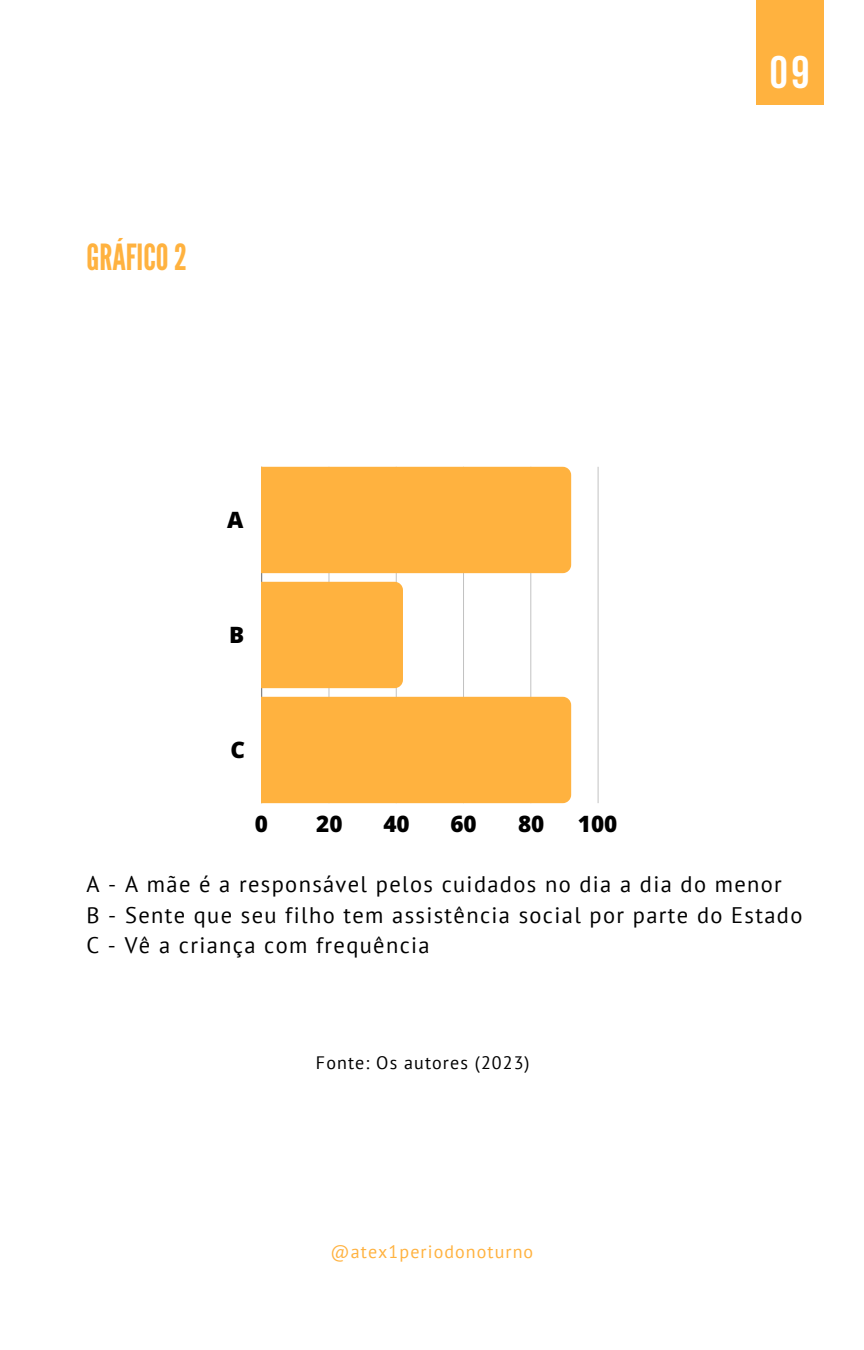
<style>
.page{position:relative;width:864px;height:1350px;background:#fff}
.page>*{position:absolute;margin:0;border:0;box-sizing:border-box;transform-origin:0 0}
.t1{font:700 45.45px "Bebas Neue";color:#fff}
.t2{font:36px "League Gothic";color:#ffb23f}
.t3{font:22.5px "PT Sans";letter-spacing:.06em;color:#000}
.t4{font:800 22.5px "Open Sans";color:#000}
.t5{font:18px "PT Sans";letter-spacing:.06em;color:#000}
.t6{font:18px "PT Sans";letter-spacing:.06em;color:#ffb23f}
</style>
<div class="page">
<hr style="left:329px;top:467px;width:1px;height:336px;background:#000">
<hr style="left:396px;top:467px;width:1px;height:336px;background:#000">
<hr style="left:463px;top:467px;width:1px;height:336px;background:#000">
<hr style="left:530px;top:467px;width:1px;height:336px;background:#000">
<hr style="left:598px;top:467px;width:1px;height:336px;background:#000">
<hr style="left:261px;top:467px;width:1px;height:336px;background:#000">
<div style="left:262px;top:467px;width:309px;height:106px;background:#ffb23f"></div>
<div style="left:262px;top:582px;width:141px;height:106px;background:#ffb23f"></div>
<div style="left:262px;top:697px;width:309px;height:106px;background:#ffb23f"></div>
<div style="left:756px;top:0;width:67px;height:105px;background:#ffb23f"></div>
<p class="t2" style="left:86px;top:236px;width:102px">GRÁFICO2</p>
<p class="t4" style="left:227px;top:504px;width:18px">A</p>
<p class="t4" style="left:229px;top:619px;width:17px">B</p>
<p class="t4" style="left:230px;top:734px;width:16px">C</p>
<p class="t4" style="left:255px;top:808px;width:15px">0</p>
<p class="t4" style="left:316px;top:808px;width:28px">20</p>
<p class="t4" style="left:383px;top:808px;width:28px">40</p>
<p class="t4" style="left:450px;top:808px;width:28px">60</p>
<p class="t4" style="left:518px;top:808px;width:28px">80</p>
<p class="t4" style="left:578px;top:808px;width:41px">100</p>
<p class="t1" style="left:770px;top:54px;width:41px">09</p>
<p class="t3" style="left:86px;top:869px;width:697px">A - A mãe é a responsável pelos cuidados no dia a dia do menor</p>
<p class="t3" style="left:86px;top:900px;width:718px">B - Sente que seu filho tem assistência social por parte do Estado</p>
<p class="t3" style="left:86px;top:930px;width:345px">C - Vê a criança com frequência</p>
<p class="t5" style="left:316px;top:1051px;width:215px">Fonte: Os autores (2023)</p>
<p class="t6" style="left:331px;top:1240px;width:204px">@atex1periodonoturno</p>
</div>
